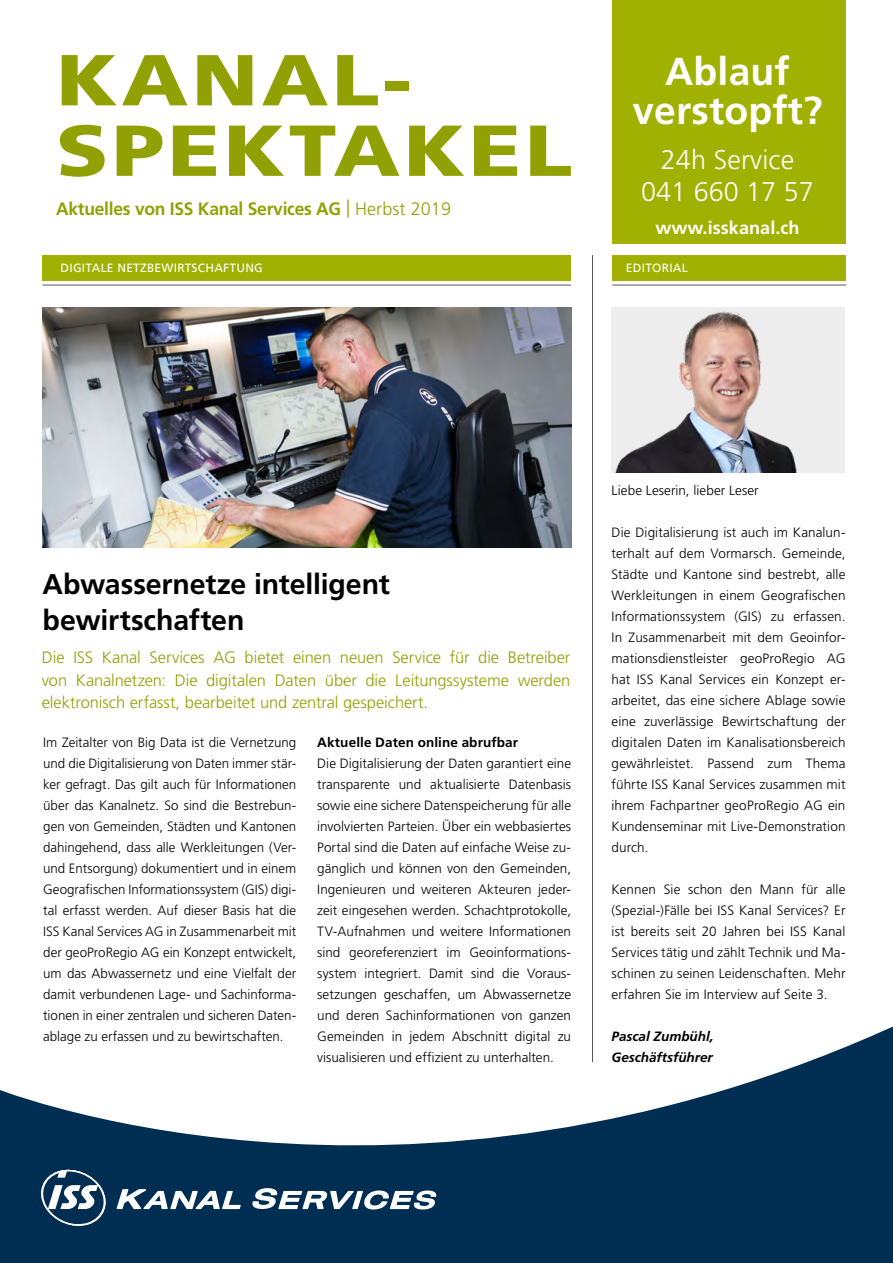
<style>
.page{position:relative;width:893px;height:1263px;background:#fff}
.page>*{position:absolute;margin:0;border:0;box-sizing:border-box;transform-origin:0 0}
.t1{font:900 72px/70.5px "Frutiger LT Pro";letter-spacing:.04em;color:#91a103;scale:1.19 1}
.t2{font:700 39px/39px "Frutiger LT Pro";letter-spacing:.005em;color:#fff;text-align:center}
.t3{font:700 28.5px/36px "Frutiger LT Pro";letter-spacing:-.005em;color:#000}
.t4{font:300 27px/32.4px "Frutiger LT Pro";letter-spacing:.005em;color:#fff;text-align:center}
.t5{font:700 18px "Frutiger LT Pro";letter-spacing:-.015em;color:#91a103}
.t6{font:700 18px "Frutiger LT Pro";letter-spacing:.005em;color:#fff}
.t7{font:300 16.5px/22.5px "Frutiger LT Pro";letter-spacing:-.005em;color:#91a103;text-align:justify}
.t8{font:300 13.5px/21px "Frutiger LT Pro";letter-spacing:.005em;color:#000;text-align:justify}
.t9{font:italic 700 13.5px/21px "Frutiger LT Pro";color:#000}
.t10{font:700 13.5px "Frutiger LT Pro";letter-spacing:.01em;color:#000}
.t11{font:12px "Frutiger LT Pro";letter-spacing:.02em;color:#fff}
.s1{font-weight:300}
</style>
<div class="page">
<svg style="left:0;top:1026px;width:893px;height:237px;fill:#002e52"></svg>
<div style="left:612px;top:255px;width:234px;height:26px;background:#a0b101"></div>
<hr style="left:592px;top:255px;width:1px;height:807px;background:#575756">
<hr style="left:612px;top:285px;width:234px;height:1px;background:#575756">
<hr style="left:43px;top:285px;width:528px;height:1px;background:#575756">
<svg style="left:41px;top:1170px;width:69px;height:56px"></svg>
<svg style="left:252px;top:1188px;width:184px;height:21px"></svg>
<svg style="left:117px;top:1189px;width:124px;height:20px"></svg>
<div style="left:43px;top:255px;width:528px;height:26px;background:#a0b101"></div>
<div style="left:612px;top:0;width:234px;height:243px;background:#a0b101"></div>
<img style="left:611px;top:307px;width:234px;height:166px">
<img style="left:43px;top:307px;width:528px;height:241px">
<h1 class="t1" style="left:56px;top:45px;width:435px">KANAL-<br>SPEKTAKEL</h1>
<h3 class="t5" style="left:56px;top:198px;width:396px">Aktuelles von ISS Kanal Services AG <span class="s1">| Herbst 2019</span></h3>
<h2 class="t2" style="left:632px;top:52px;width:192px">Ablauf verstopft?</h2>
<h3 class="t4" style="left:641px;top:143px;width:174px">24h Service<br>041 660 17 57</h3>
<h3 class="t6" style="left:655px;top:217px;width:146px">www.isskanal.ch</h3>
<p class="t11" style="left:61px;top:261px;width:204px">DIGITALE NETZBEWIRTSCHAFTUNG</p>
<p class="t11" style="left:626px;top:261px;width:63px">EDITORIAL</p>
<h3 class="t3" style="left:43px;top:566px;width:349px">Abwassernetze intelligent bewirtschaften</h3>
<p class="t7" style="left:42px;top:646px;width:530px">Die ISS Kanal Services AG bietet einen neuen Service für die Betreiber von Kanalnetzen: Die digitalen Daten über die Leitungssysteme werden elektronisch erfasst, bearbeitet und zentral gespeichert.</p>
<p class="t10" style="left:317px;top:734px;width:202px">Aktuelle Daten online abrufbar</p>
<p class="t8" style="left:317px;top:753px;width:255px">Die Digitalisierung der Daten garantiert eine transparente und aktualisierte Datenbasis sowie eine sichere Datenspeicherung für alle involvierten Parteien. Über ein webbasiertes Portal sind die Daten auf einfache Weise zu&shy;gänglich und können von den Gemeinden, Ingenieuren und weiteren Akteuren jeder&shy;zeit eingesehen werden. Schachtprotokolle, TV-Aufnahmen und weitere Informationen sind georeferenziert im Geoinformations&shy;system integriert. Damit sind die Voraus&shy;setzungen geschaffen, um Abwassernetze und deren Sachinformationen von ganzen Gemeinden in jedem Abschnitt digital zu visualisieren und effizient zu unterhalten.</p>
<p class="t8" style="left:43px;top:732px;width:255px">Im Zeitalter von Big Data ist die Vernetzung und die Digitalisierung von Daten immer stär&shy;ker gefragt. Das gilt auch für Informationen über das Kanalnetz. So sind die Bestrebun&shy;gen von Gemeinden, Städten und Kantonen dahingehend, dass alle Werkleitungen (Ver&shy;und Entsorgung) dokumentiert und in einem Geografischen Informationssystem (GIS) digi&shy;tal erfasst werden. Auf dieser Basis hat die ISS Kanal Services AG in Zusammenarbeit mit der geoProRegio AG ein Konzept entwickelt, um das Abwassernetz und eine Vielfalt der damit verbundenen Lage- und Sachinforma&shy;tionen in einer zentralen und sicheren Daten&shy;ablage zu erfassen und zu bewirtschaften.</p>
<p class="t8" style="left:612px;top:480px;width:149px">Liebe Leserin, lieber Leser</p>
<p class="t8" style="left:612px;top:522px;width:235px">Die Digitalisierung ist auch im Kanalun&shy;terhalt auf dem Vormarsch. Gemeinde, Städte und Kantone sind bestrebt, alle Werkleitungen in einem Geografischen Informationssystem (GIS) zu erfassen.<br>In Zusammenarbeit mit dem Geoinfor&shy;mationsdienstleister geoProRegio AG hat ISS Kanal Services ein Konzept er&shy;arbeitet, das eine sichere Ablage sowie eine zuverlässige Bewirtschaftung der digitalen Daten im Kanalisationsbereich gewährleistet. Passend zum Thema führte ISS Kanal Services zusammen mit ihrem Fachpartner geoProRegio AG ein Kundenseminar mit Live-Demonstration durch.</p>
<p class="t8" style="left:612px;top:879px;width:235px">Kennen Sie schon den Mann für alle (Spezial-)Fälle bei ISS Kanal Services? Er ist bereits seit 20 Jahren bei ISS Kanal Services tätig und zählt Technik und Ma&shy;schinen zu seinen Leidenschaften. Mehr erfahren Sie im Interview auf Seite 3.</p>
<p class="t9" style="left:612px;top:1026px;width:104px">Pascal Zumbühl,<br>Geschäftsführer</p>
</div>
